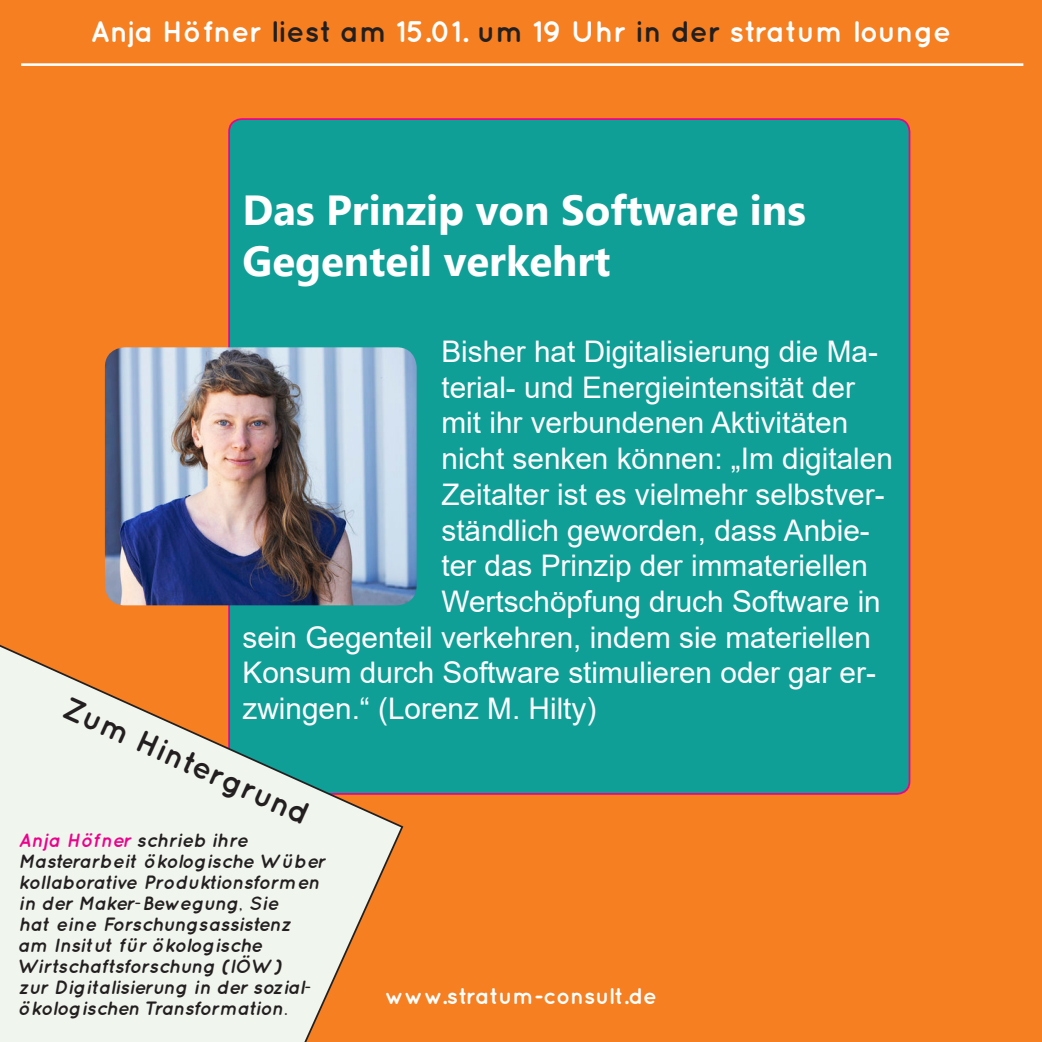
<style>
.page{position:relative;width:1042px;height:1042px;background:#f57f21}
.page>*{position:absolute;margin:0;border:0;box-sizing:border-box;transform-origin:0 0}
.t1{font:700 42px "Microsoft New Tai Lue";color:#fff}
.t2{font:700 31.5px "Quicksand";color:#231f20}
.t3{font:29.75px "Arial";color:#fff}
.t4{font:700 29.75px "Quicksand";color:#fff}
.t5{font:700 22.75px "Quicksand";color:#fff}
.t6{font:italic 700 19.25px/21px "Quicksand";color:#231f20}
.s1{color:#231f20}
.s2{color:#ed028c}
</style>
<div class="page">
<hr style="left:21px;top:63px;width:1002px;height:3px;background:#fff">
<div style="left:229px;top:119px;width:680px;height:675px;background:#0f9f97;border-radius:13px"></div>
<svg style="left:0;top:641px;width:404px;height:401px;background:#cdd4c0"></svg>
<img style="left:105px;top:347px;width:312px;height:258px">
<p class="t4" style="left:91px;top:14px;width:862px">Anja Höfner <span class="s1">liest am</span> 15.01. <span class="s1">um</span> 19 Uhr <span class="s1">in der</span> stratum lounge</p>
<p class="t1" style="left:242px;top:187px;width:565px">Das Prinzip von Software ins</p>
<p class="t1" style="left:242px;top:237px;width:369px">Gegenteil verkehrt</p>
<p class="t3" style="left:441px;top:331px;width:438px">Bisher hat Digitalisierung die Ma-</p>
<p class="t3" style="left:441px;top:367px;width:415px">terial- und Energieintensität der</p>
<p class="t3" style="left:441px;top:402px;width:408px">mit ihr verbundenen Aktivitäten</p>
<p class="t3" style="left:441px;top:438px;width:453px">nicht senken können: „Im digitalen</p>
<p class="t3" style="left:441px;top:474px;width:445px">Zeitalter ist es vielmehr selbstver-</p>
<p class="t3" style="left:441px;top:509px;width:430px">ständlich geworden, dass Anbie-</p>
<p class="t3" style="left:441px;top:545px;width:428px">ter das Prinzip der immateriellen</p>
<p class="t3" style="left:441px;top:581px;width:441px">Wertschöpfung druch Software in</p>
<p class="t3" style="left:242px;top:617px;width:630px">sein Gegenteil verkehren, indem sie materiellen</p>
<p class="t3" style="left:242px;top:652px;width:635px">Konsum durch Software stimulieren oder gar er-</p>
<p class="t2" style="left:73px;top:689px;width:268px;rotate:24deg">Zum Hintergrund</p>
<p class="t3" style="left:242px;top:688px;width:355px">zwingen.“ (Lorenz M. Hilty)</p>
<p class="t6" style="left:19px;top:829px;width:308px"><span class="s2">Anja Höfner</span> schrieb ihre<br>Masterarbeit ökologische Wüber kollaborative Produktionsformen in der Maker-Bewegung, Sie<br>hat eine Forschungsassistenz am Insitut für ökologische<br>Wirtschaftsforschung (IÖW)<br>zur Digitalisierung in der sozial&shy;ökologischen Transformation.</p>
<p class="t5" style="left:385px;top:983px;width:273px">www.stratum-consult.de</p>
</div>
